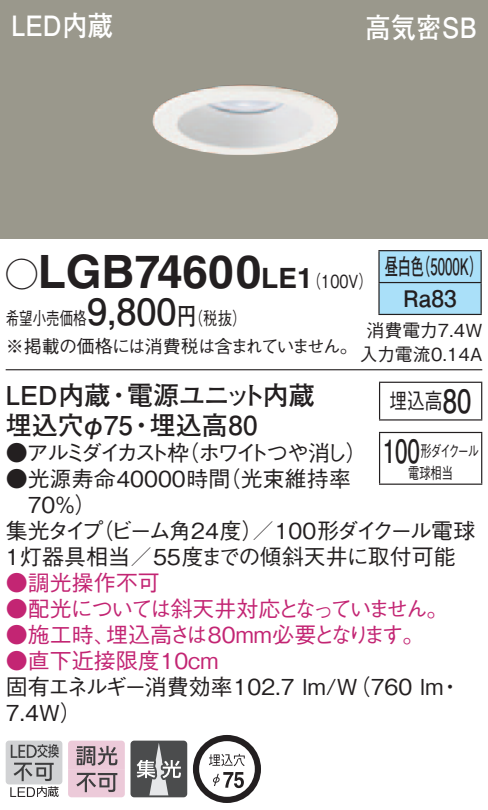
<style>
.page{position:relative;width:488px;height:810px;background:#fff}
.page>*{position:absolute;margin:0;border:0;box-sizing:border-box;transform-origin:0 0}
.t1{font:700 46px "Helvetica LT Std";color:#231f20}
.t2{font:700 36px "Futo Go B101 Pro";color:#231f20}
.t3{font:700 32px "Futo Go B101 Pro";color:#231f20;scale:.7 1}
.t4{font:700 32px "Futo Go B101 Pro";color:#231f20;scale:.8 1}
.t5{font:700 28px "Futo Go B101 Pro";color:#fff;scale:.9 1}
.t6{font:700 28px "Helvetica LT Std";color:#231f20}
.t7{font:700 26px "Futo Go B101 Pro";color:#231f20}
.t8{font:700 26px "Futo Go B101 Pro";letter-spacing:-.05em;color:#231f20}
.t9{font:700 22.8px/32px "Futo Go B101 Pro";color:#231f20;scale:.58 1}
.t10{font:500 22px/26px "Gothic BBB Pro";color:#231f20}
.t11{font:500 22px/26px "Gothic BBB Pro";letter-spacing:-.095em;color:#c32573}
.t12{font:500 22px "Gothic BBB Pro";color:#c32573}
.t13{font:500 22px "Gothic BBB Pro";letter-spacing:-.065em;color:#231f20}
.t14{font:500 22px "Gothic BBB Pro";letter-spacing:-.15em;color:#231f20}
.t15{font:500 22px "Gothic BBB Pro";letter-spacing:-.18em;color:#231f20}
.t16{font:500 22px "Gothic BBB Pro";letter-spacing:-.04em;color:#231f20}
.t17{font:500 22px "Gothic BBB Pro";color:#231f20;scale:.8 1}
.t18{font:500 18px/28px "Gothic BBB Pro";letter-spacing:-.04em;color:#231f20;scale:.75 1}
.t19{font:500 18px/24px "Gothic BBB Pro";color:#231f20;text-align:center}
.t20{font:500 18px "Gothic BBB Pro";color:#231f20;scale:.8 1}
.t21{font:500 16px "Gothic BBB Pro";letter-spacing:-.11em;color:#231f20;scale:.7 1}
.s1{font-family:"Ford Classification 1";font-weight:400;font-size:32px}
.s2{font-family:"Futo Go B101 Pro";font-weight:700;font-size:24px}
.s3{font-family:"Helvetica LT Std";font-weight:700;font-size:28px}
</style>
<div class="page">
<div style="left:0;top:0;width:488px;height:238px;background:#9a988c"></div>
<img style="left:152px;top:85px;width:186px;height:70px">
<div style="left:6px;top:740px;width:56px;height:44px;background:#d1d2d4;border-radius:3px"></div>
<svg style="left:10px;top:744px;width:49px;height:53px"></svg>
<svg style="left:68px;top:740px;width:57px;height:57px;background:#c9afbb"></svg>
<svg style="left:133px;top:743px;width:51px;height:51px;background:#777879"></svg>
<div style="left:130px;top:740px;width:57px;height:57px;border:2px solid #4b4c4d;border-radius:3px"></div>
<svg style="left:193px;top:735px;width:68px;height:68px"></svg>
<hr style="left:6px;top:369px;width:476px;height:1px;background:#231f20">
<svg style="left:379px;top:251px;width:101px;height:63px;background:#a7dcf5"></svg>
<hr style="left:378px;top:250px;width:103px;height:1px;background:#231f20">
<hr style="left:378px;top:251px;width:1px;height:31px;background:#231f20">
<hr style="left:480px;top:251px;width:1px;height:31px;background:#231f20">
<hr style="left:378px;top:282px;width:103px;height:1px;background:#231f20">
<hr style="left:378px;top:283px;width:1px;height:31px;background:#231f20">
<hr style="left:480px;top:283px;width:1px;height:31px;background:#231f20">
<hr style="left:378px;top:314px;width:103px;height:1px;background:#231f20">
<hr style="left:379px;top:383px;width:1px;height:36px;background:#231f20">
<hr style="left:379px;top:381px;width:103px;height:2px;background:#231f20">
<hr style="left:481px;top:383px;width:1px;height:36px;background:#231f20">
<hr style="left:379px;top:419px;width:103px;height:2px;background:#231f20">
<hr style="left:379px;top:433px;width:1px;height:50px;background:#231f20">
<hr style="left:379px;top:432px;width:103px;height:1px;background:#231f20">
<hr style="left:481px;top:433px;width:1px;height:50px;background:#231f20">
<hr style="left:379px;top:483px;width:103px;height:2px;background:#231f20">
<p class="t5" style="left:11px;top:3px;width:114px">LED内蔵</p>
<p class="t5" style="left:365px;top:5px;width:125px">高気密SB</p>
<h1 class="t1" style="left:6px;top:243px;width:257px"><span class="s1">A</span>LGB74600</h1>
<p class="t20" style="left:177px;top:304px;width:88px">（<span class="s2">円</span>税抜(</p>
<p class="t9" style="left:417px;top:248px;width:115px">（5000 (K</p>
<p class="t9" style="left:403px;top:248px;width:94px;text-indent:-19px">昼白色<br>Ra83</p>
<p class="t6" style="left:261px;top:261px;width:37px">LE</p>
<p class="t20" style="left:297px;top:266px;width:96px">（<span class="s3">1</span> 100 (V</p>
<h2 class="t2" style="left:87px;top:283px;width:91px">9,800</h2>
<p class="t18" style="left:6px;top:302px;width:471px">希望小売価格<br>※掲載の価格には消費税は含まれていません。</p>
<p class="t8" style="left:127px;top:374px;width:189px">電源ユニット内蔵</p>
<p class="t19" style="left:359px;top:315px;width:124px">消費電力7.4W入力電流0.14A</p>
<p class="t7" style="left:6px;top:374px;width:106px">LED内蔵</p>
<h3 class="t4" style="left:443px;top:375px;width:37px">80</h3>
<p class="t17" style="left:389px;top:383px;width:67px">埋込高</p>
<p class="t21" style="left:420px;top:438px;width:85px">形ダイクール</p>
<p class="t7" style="left:106px;top:374px;width:27px">・</p>
<p class="t7" style="left:150px;top:404px;width:109px">埋込高80</p>
<p class="t7" style="left:6px;top:404px;width:129px">埋込穴φ75</p>
<p class="t7" style="left:128px;top:404px;width:27px">・</p>
<h3 class="t3" style="left:382px;top:426px;width:55px">100</h3>
<p class="t21" style="left:408px;top:460px;width:65px">電球相当</p>
<p class="t14" style="left:177px;top:435px;width:191px">（ホワイトつや消し(</p>
<p class="t15" style="left:6px;top:435px;width:185px">●アルミダイカスト枠</p>
<p class="t10" style="left:219px;top:463px;width:133px">（光束維持率</p>
<p class="t10" style="left:28px;top:463px;width:204px;text-indent:-22px">●光源寿命40000時間<br>70％(</p>
<p class="t16" style="left:92px;top:513px;width:173px">（ビーム角24度）</p>
<p class="t10" style="left:6px;top:515px;width:451px">集光タイプ<br>1灯器具相当／55度までの傾斜天井に取付可能</p>
<p class="t12" style="left:6px;top:565px;width:155px">●調光操作不可</p>
<p class="t11" style="left:106px;top:593px;width:344px;text-indent:-100px">●配光については斜天井対応となっていません。埋込高さは80mm必要となります。</p>
<p class="t13" style="left:252px;top:513px;width:225px">／100形ダイクール電球</p>
<p class="t12" style="left:6px;top:617px;width:112px">●施工時、</p>
<p class="t12" style="left:6px;top:643px;width:214px">●直下近接限度10cm</p>
<p class="t10" style="left:6px;top:671px;width:439px">固有エネルギー消費効率102.7 lm （W/ 760 lm<br>7.4W(</p>
<p class="t10" style="left:439px;top:671px;width:23px">・</p>
</div>
